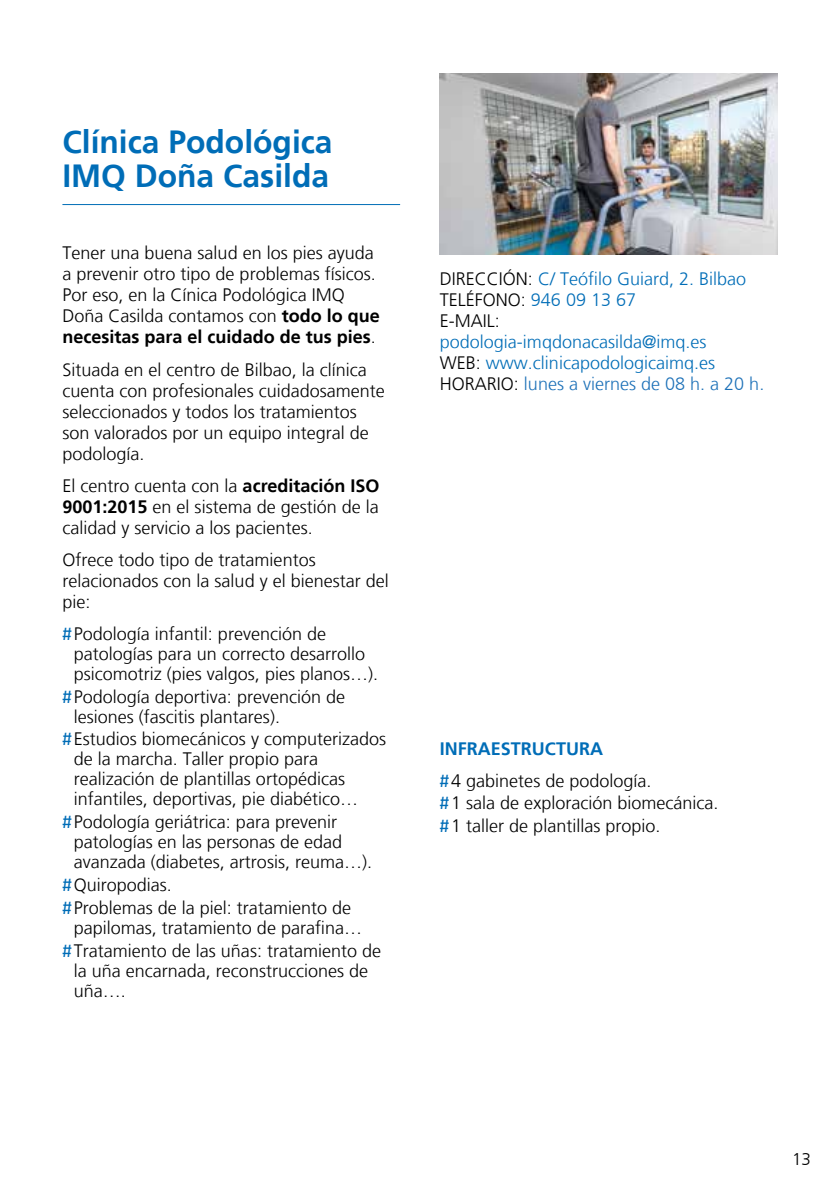
<style>
.page{position:relative;width:840px;height:1191px;background:#fff}
.page>*{position:absolute;margin:0;border:0;box-sizing:border-box;transform-origin:0 0}
.t1{font:700 32px/34px "Frutiger LT";color:#006db7}
.t2{font:300 18px/21px "Frutiger LT";color:#000}
.t3{font:300 18px/21px "Frutiger LT";color:#006db7}
.t4{font:300 17px "Frutiger LT";color:#000}
.s1{font-weight:700}
.s2{font-family:"Fira Sans";font-weight:400;color:#006db7}
.s3{color:#000}
.s4{color:#1d71b8}
.s5{font-weight:700;color:#006db7}
</style>
<div class="page">
<hr style="left:62px;top:204px;width:338px;height:1px;background:#006db7">
<img style="left:439px;top:73px;width:338px;height:182px">
<h1 class="t1" style="left:62px;top:125px;width:271px">Clínica Podológica<br>IMQ Doña Casilda</h1>
<p class="t2" style="left:62px;top:243px;width:319px">Tener una buena salud en los pies ayuda a prevenir otro tipo de problemas físicos.<br>Por eso, en la Cínica Podológica IMQ Doña Casilda contamos con <span class="s1">todo lo que necesitas para el cuidado de tus pies</span>.</p>
<p class="t2" style="left:62px;top:359px;width:324px">Situada en el centro de Bilbao, la clínica cuenta con profesionales cuidadosamente seleccionados y todos los tratamientos son valorados por un equipo integral de podología.</p>
<p class="t2" style="left:62px;top:475px;width:318px;text-align:justify">El centro cuenta con la <span class="s1">acreditación ISO 9001:2015</span> en el sistema de gestión de la calidad y servicio a los pacientes.</p>
<p class="t2" style="left:62px;top:550px;width:328px">Ofrece todo tipo de tratamientos relacionados con la salud y el bienestar del pie:</p>
<p class="t2" style="left:74px;top:623px;width:306px;line-height:20px;text-indent:-11px"><span class="s2">#</span>Podología infantil: prevención de patologías para un correcto desarrollo psicomotriz (pies valgos, pies planos…).</p>
<p class="t2" style="left:74px;top:686px;width:273px;line-height:20px;text-indent:-11px"><span class="s2">#</span>Podología deportiva: prevención de lesiones (fascitis plantares).</p>
<p class="t2" style="left:74px;top:729px;width:314px;line-height:20px;text-indent:-11px"><span class="s2">#</span>Estudios biomecánicos y computerizados de la marcha. Taller propio para realización de plantillas ortopédicas infantiles, deportivas, pie diabético…</p>
<p class="t2" style="left:74px;top:812px;width:300px;line-height:20px;text-indent:-11px"><span class="s2">#</span>Podología geriátrica: para prevenir patologías en las personas de edad avanzada (diabetes, artrosis, reuma…).</p>
<p class="t2" style="left:62px;top:873px;width:290px;line-height:22.8px"><span class="s2">#</span>Quiropodias.<br><span class="s2">#</span>Problemas de la piel: tratamiento de</p>
<p class="t2" style="left:62px;top:916px;width:320px;line-height:22.8px;text-align:center">papilomas, tratamiento de parafina… <span class="s2">#</span>Tratamiento de las uñas: tratamiento de</p>
<p class="t2" style="left:74px;top:961px;width:296px;line-height:20px">la uña encarnada, reconstrucciones de uña….</p>
<p class="t3" style="left:439px;top:268px;width:308px"><span class="s3">DIRECCIÓN:</span> C/ Teófilo Guiard, 2. Bilbao<br><span class="s3">TELÉFONO:</span> 946 09 13 67<br><span class="s3">E-MAIL:</span></p>
<p class="t3" style="left:439px;top:331px;width:326px">podologia-imqdonacasilda@imq.es<br><span class="s3">WEB:</span> www.clinicapodologicaimq.es<br><span class="s3">HORARIO:</span> <span class="s4">lunes a viernes de 08 h. a 20 h.</span></p>
<p class="t2" style="left:439px;top:733px;width:213px;line-height:31.4px"><span class="s5">INFRAESTRUCTURA<br></span><span class="s2">#</span>4 gabinetes de podología.</p>
<p class="t2" style="left:439px;top:792px;width:280px;line-height:22.8px"><span class="s2">#</span>1 sala de exploración biomecánica. <span class="s2">#</span>1 taller de plantillas propio.</p>
<p class="t4" style="left:791px;top:1149px;width:20px">13</p>
</div>
